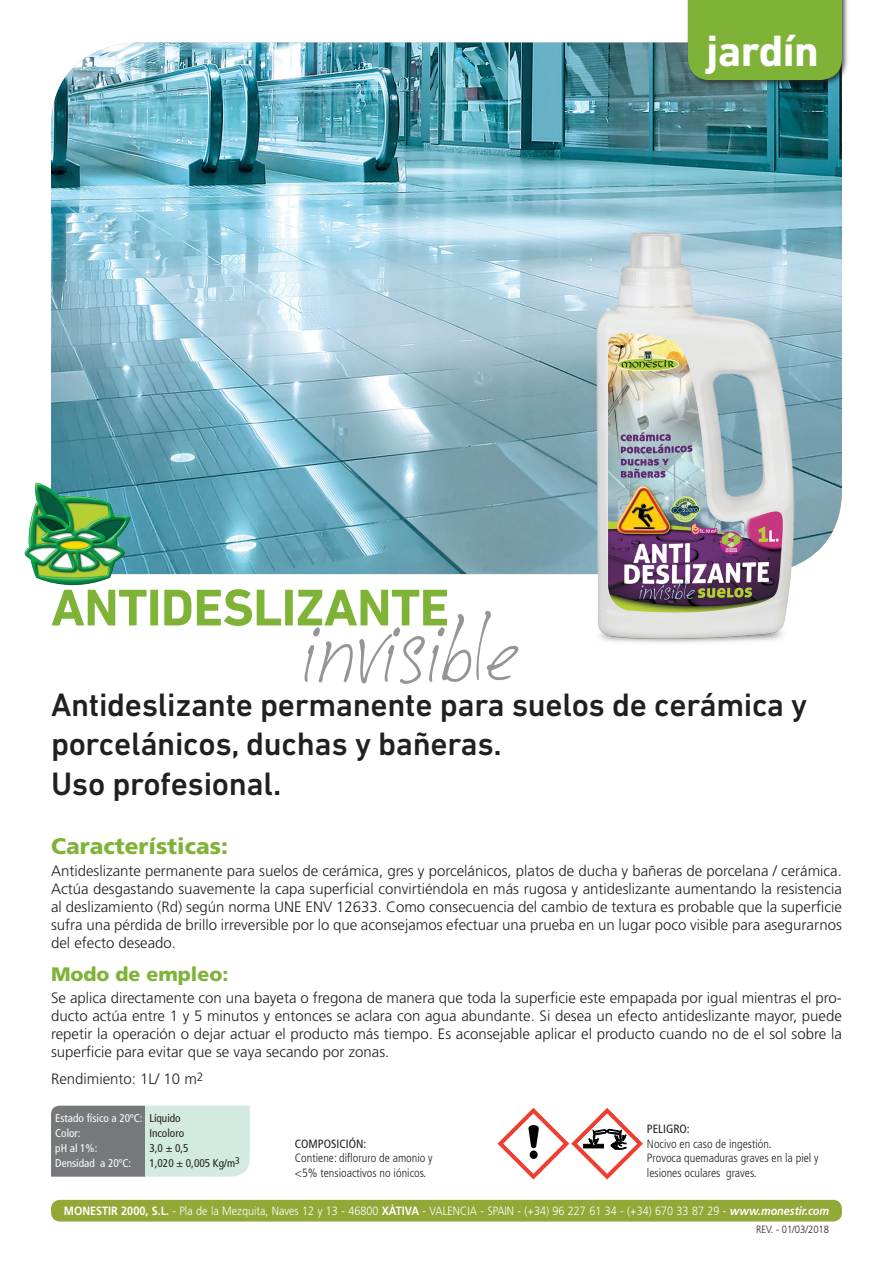
<style>
.page{position:relative;width:893px;height:1263px;background:#fff}
.page>*{position:absolute;margin:0;border:0;box-sizing:border-box;transform-origin:0 0}
.t1{font:700 52.5px "DIN Next LT Pro";letter-spacing:-.01em;color:#7eb338}
.t2{font:700 44.7px "DIN Next LT Pro";letter-spacing:-.01em;color:#fff}
.t3{font:500 33px/39.6px "DIN Next LT Pro";letter-spacing:-.01em;color:#231f20}
.t4{font:900 22.5px "Frutiger LT Std";color:#7eb338}
.t5{font:900 19.5px "Frutiger LT Std";color:#7eb338}
.t6{font:300 15px/18px "Frutiger LT Std";color:#231f20;text-align:justify}
.t7{font:300 condensed 12px/14.4px "Frutiger LT Std";color:#231f20}
.t8{font:300 12px "Frutiger LT Std";color:#fff;scale:.9 1}
.t9{font:condensed 12px "Frutiger LT Std";color:#231f20}
.t10{font:condensed 11.25px/15px "Frutiger LT Std";color:#fff}
.t11{font:condensed 11.25px/15px "Frutiger LT Std";color:#231f20}
.t12{font:300 10.5px "Frutiger LT Std";color:#231f20;scale:.9 1}
.s1{font-weight:700}
.s2{font-weight:700;font-style:italic}
</style>
<div class="page">
<img style="left:51px;top:43px;width:791px;height:531px">
<img style="left:581px;top:231px;width:229px;height:412px">
<div style="left:51px;top:1200px;width:791px;height:21px;background:#92a837;border-radius:9px"></div>
<svg style="left:497px;top:1108px;width:146px;height:71px"></svg>
<svg style="left:51px;top:1106px;width:199px;height:71px;background:#a7b4b0"></svg>
<img style="left:24px;top:480px;width:109px;height:106px">
<div style="left:686px;top:0;width:163px;height:87px;background:#231f20;opacity:.75"></div>
<div style="left:688px;top:0;width:154px;height:80px;background:#7eb338"></div>
<svg style="left:304px;top:611px;width:214px;height:73px"></svg>
<h1 class="t1" style="left:51px;top:577px;width:400px">ANTIDESLIZANTE</h1>
<h2 class="t2" style="left:706px;top:25px;width:114px">jardín</h2>
<h3 class="t3" style="left:51px;top:684px;width:758px">Antideslizante permanente para suelos de cerámica y porcelánicos, duchas y bañeras.<br>Uso profesional.</h3>
<h3 class="t4" style="left:51px;top:833px;width:178px">Características:</h3>
<p class="t6" style="left:51px;top:862px;width:792px">Antideslizante permanente para suelos de cerámica, gres y porcelánicos, platos de ducha y bañeras de porcelana / cerámica.<br>Actúa desgastando suavemente la capa superficial convirtiéndola en más rugosa y antideslizante aumentando la resistencia al deslizamiento (Rd) según norma UNE ENV 12633. Como consecuencia del cambio de textura es probable que la superficie sufra una pérdida de brillo irreversible por lo que aconsejamos efectuar una prueba en un lugar poco visible para asegurarnos del efecto deseado.</p>
<h3 class="t5" style="left:51px;top:962px;width:179px">Modo de empleo:</h3>
<p class="t6" style="left:51px;top:988px;width:792px">Se aplica directamente con una bayeta o fregona de manera que toda la superficie este empapada por igual mientras el pro&shy;ducto actúa entre 1 y 5 minutos y entonces se aclara con agua abundante. Si desea un efecto antideslizante mayor, puede repetir la operación o dejar actuar el producto más tiempo. Es aconsejable aplicar el producto cuando no de el sol sobre la superficie para evitar que se vaya secando por zonas.</p>
<p class="t6" style="left:51px;top:1070px;width:154px">Rendimiento: 1L/ 10 m<sup>2</sup></p>
<p class="t10" style="left:55px;top:1111px;width:89px">Estado físico a 20ºC:<br>Color:<br>pH al 1%:<br>Densidad a 20ºC:</p>
<p class="t11" style="left:149px;top:1111px;width:92px">Líquido<br>Incoloro<br>3,0 ± 0,5<br>1,020 ± 0,005 Kg/m<sup>3</sup></p>
<p class="t9" style="left:647px;top:1122px;width:44px">PELIGRO:</p>
<p class="t9" style="left:295px;top:1137px;width:73px">COMPOSICIÓN:</p>
<p class="t7" style="left:295px;top:1151px;width:139px">Contiene: difloruro de amonio y &lt;5% tensioactivos no iónicos.</p>
<p class="t7" style="left:647px;top:1137px;width:173px">Nocivo en caso de ingestión.<br>Provoca quemaduras graves en la piel y lesiones oculares graves.</p>
<p class="t8" style="left:64px;top:1204px;width:852px"><span class="s1">MONESTIR 2000, S.L.</span> - Pla de la Mezquita, Naves 12 y 13 - 46800 <span class="s1">XÀTIVA</span> - VALENCIA - SPAIN - (+34) 96 227 61 34 - (+34) 670 33 87 29 - <span class="s2">www.monestir.com</span></p>
<p class="t12" style="left:756px;top:1223px;width:82px">REV. - 01/03/2018</p>
</div>
